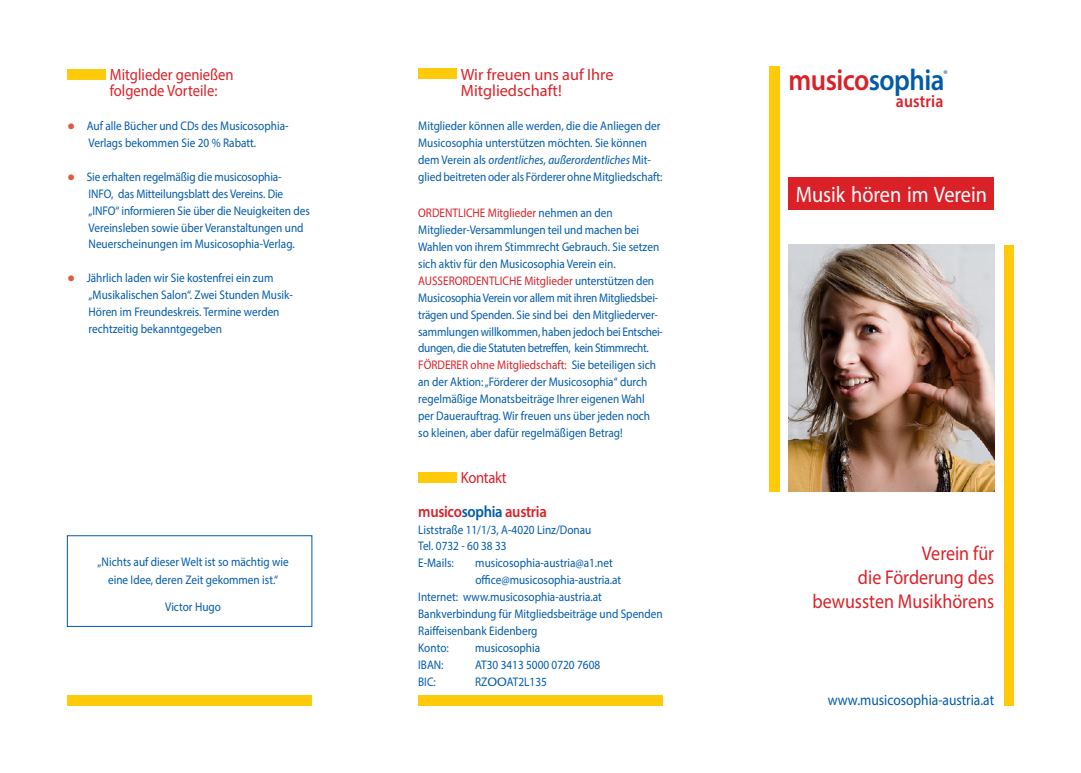
<style>
.page{position:relative;width:1081px;height:773px;background:#fff}
.page>*{position:absolute;margin:0;border:0;box-sizing:border-box;transform-origin:0 0}
.t1{font:600 30px "Myriad Pro";letter-spacing:-.02em;color:#da2128;scale:.9 1}
.t2{font:22.5px "Myriad Pro";color:#fff;scale:.9 1}
.t3{font:20px/24px "Myriad Pro";color:#da2128;text-align:right;scale:.9 1}
.t4{font:600 17.5px "Myriad Pro";letter-spacing:.01em;color:#da2128;scale:.9 1}
.t5{font:16.25px/16.9px "Myriad Pro";color:#da2128;scale:.9 1}
.t6{font:16.25px/16.9px "Myriad Pro";color:#da2128}
.t7{font:600 16.25px/33.8px "Myriad Pro";letter-spacing:-.02em;color:#da2128;text-align:center;scale:.9 1}
.t8{font:15px "Myriad Pro";color:#015aaa;scale:.9 1}
.t9{font:12.5px/16.9px "Myriad Pro";color:#015aaa;scale:.9 1}
.t10{font:condensed 11.25px "Myriad Pro";color:#015aaa}
.s1{color:#e15941}
.s2{font-style:italic}
.s3{color:#da2128}
.s4{font-weight:400}
.s5{color:#015aaa}
</style>
<div class="page">
<img style="left:788px;top:244px;width:206px;height:247px">
<div style="left:769px;top:67px;width:10px;height:424px;background:#feca0a"></div>
<div style="left:1004px;top:244px;width:9px;height:461px;background:#feca0a"></div>
<div style="left:418px;top:695px;width:245px;height:10px;background:#feca0a"></div>
<div style="left:67px;top:69px;width:39px;height:10px;background:#feca0a"></div>
<div style="left:418px;top:69px;width:39px;height:10px;background:#feca0a"></div>
<div style="left:788px;top:177px;width:206px;height:33px;background:#da2128"></div>
<div style="left:67px;top:535px;width:245px;height:91px;border:1px solid #015aaa"></div>
<div style="left:418px;top:472px;width:39px;height:10px;background:#feca0a"></div>
<div style="left:67px;top:695px;width:245px;height:10px;background:#feca0a"></div>
<h3 class="t5" style="left:110px;top:65px;width:139px">Mitglieder genießen folgende Vorteile:</h3>
<p class="t9" style="left:89px;top:117px;width:224px;text-indent:-21px"><span class="s1">●</span> Auf alle Bücher und CDs des Musicosophia-<br>Verlags bekommen Sie 20 % Rabatt.</p>
<p class="t9" style="left:89px;top:168px;width:247px;text-indent:-21px"><span class="s1">●</span> Sie erhalten regelmäßig die musicosophia-<br>INFO, das Mitteilungsblatt des Vereins. Die „INFO“ informieren Sie über die Neuigkeiten des Vereinsleben sowie über Veranstaltungen und Neuerscheinungen im Musicosophia-Verlag.</p>
<p class="t9" style="left:89px;top:269px;width:228px;text-indent:-21px"><span class="s1">●</span> Jährlich laden wir Sie kostenfrei ein zum „Musikalischen Salon“. Zwei Stunden Musik-Hören im Freundeskreis. Termine werden rechtzeitig bekanntgegeben</p>
<p class="t9" style="left:98px;top:553px;width:214px;line-height:17.2px;text-align:center">„Nichts auf dieser Welt ist so mächtig wie eine Idee, deren Zeit gekommen ist.“</p>
<p class="t9" style="left:165px;top:598px;width:64px">Victor Hugo</p>
<h3 class="t6" style="left:461px;top:65px;width:154px">Wir freuen uns auf Ihre<br>Mitgliedschaft!</h3>
<p class="t9" style="left:418px;top:117px;width:273px">Mitglieder können alle werden, die die Anliegen der Musicosophia unterstützen möchten. Sie können dem Verein als <span class="s2">ordentliches</span>, <span class="s2">außerordentliches</span> Mit&shy;glied beitreten oder als Förderer ohne Mitgliedschaft:</p>
<p class="t9" style="left:418px;top:204px;width:273px"><span class="s3">ORDENTLICHE Mitglieder</span> nehmen an den Mitglieder-Versammlungen teil und machen bei Wahlen von ihrem Stimmrecht Gebrauch. Sie setzen sich aktiv für den Musicosophia Verein ein.<br><span class="s3">AUSSERORDENTLICHE Mitglieder</span> unterstützen den Musicosophia Verein vor allem mit ihren Mitgliedsbei&shy;trägen und Spenden. Sie sind bei den Mitgliederver&shy;sammlungen willkommen, haben jedoch bei Entschei&shy;dungen, die die Statuten betreffen, kein Stimmrecht.<br><span class="s3">FÖRDERER ohne Mitgliedschaft:</span> Sie beteiligen sich an der Aktion: „Förderer der Musicosophia“ durch regelmäßige Monatsbeiträge Ihrer eigenen Wahl per Dauerauftrag. Wir freuen uns über jeden noch so kleinen, aber dafür regelmäßigen Betrag!</p>
<h3 class="t7" style="left:418px;top:460px;width:144px"><span class="s4">Kontakt </span>musico<span class="s5">sophia</span> austria</h3>
<p class="t9" style="left:418px;top:520px;width:194px">Liststraße 11/1/3, A-4020 Linz/Donau<br>Tel. 0732 - 60 38 33<br>E-Mails:</p>
<p class="t9" style="left:475px;top:554px;width:154px">musicosophia-austria@a1.net</p>
<p class="t9" style="left:475px;top:571px;width:164px">office@musicosophia-austria.at</p>
<p class="t9" style="left:418px;top:588px;width:206px">Internet: www.musicosophia-austria.at</p>
<p class="t9" style="left:418px;top:605px;width:273px">Bankverbindung für Mitgliedsbeiträge und Spenden</p>
<p class="t9" style="left:418px;top:622px;width:134px">Raiffeisenbank Eidenberg</p>
<p class="t9" style="left:418px;top:638px;width:36px">Konto:</p>
<p class="t9" style="left:475px;top:638px;width:74px">musicosophia</p>
<p class="t9" style="left:418px;top:655px;width:30px">IBAN:</p>
<p class="t9" style="left:475px;top:655px;width:140px">AT30 3413 5000 0720 7608</p>
<p class="t9" style="left:418px;top:672px;width:21px">BIC:</p>
<p class="t9" style="left:475px;top:672px;width:81px">RZOOAT2L135</p>
<h1 class="t1" style="left:788px;top:61px;width:175px">musico<span class="s5">sophia</span></h1>
<p class="t10" style="left:943px;top:68px;width:6px">®</p>
<h3 class="t4" style="left:896px;top:90px;width:54px">austria</h3>
<h2 class="t2" style="left:795px;top:180px;width:214px">Musik hören im Verein</h2>
<h3 class="t3" style="left:812px;top:540px;width:203px">Verein für<br>die Förderung des bewussten Musikhörens</h3>
<p class="t8" style="left:828px;top:691px;width:186px">www.musicosophia-austria.at</p>
</div>
